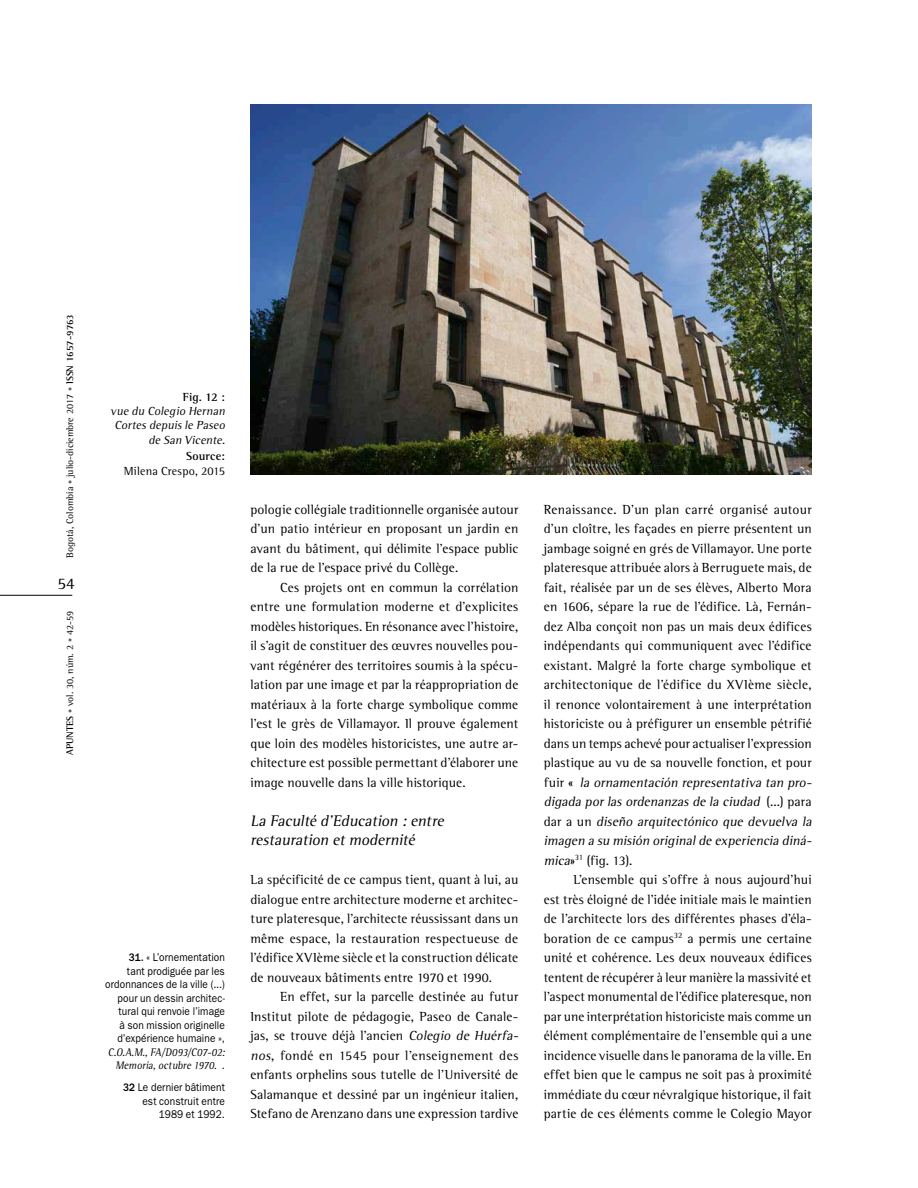
<style>
.page{position:relative;width:918px;height:1188px;background:#fff}
.page>*{position:absolute;margin:0;border:0;box-sizing:border-box;transform-origin:0 0}
.t1{font:16.5px "Agfa Rotis Semi Serif";color:#000}
.Subtítulo_2{font:italic 15.75px/19.5px "Agfa Rotis Semi Serif";color:#000}
.Body_Text{font:13.5px/19.5px "Agfa Rotis Semi Serif";letter-spacing:.01em;color:#000;text-align:justify}
.Body_Inicio{font:13.5px/19.5px "Agfa Rotis Semi Serif";letter-spacing:.01em;color:#000;text-align:justify}
.Pie_de_Foto_Texto{font:italic 12px/14.4px "Agfa Rotis Semi Serif";color:#000;text-align:right}
.Pie_de_Foto_Texto_Fu{font:12px "Agfa Rotis Semi Serif";letter-spacing:.015em;color:#000}
.Pie_de_Foto_Subtítul{font:700 12px "Agfa Rotis Semi Serif";letter-spacing:.01em;color:#000}
.Pie_de_Página{font:11.25px/13.5px "ITC Franklin Gothic Std";letter-spacing:.01em;color:#000;text-align:right;scale:.9 1}
.t2{font:9.75px "Agfa Rotis Semi Serif";color:#000}
.s1{font-size:8.25px;color:#636466}
.s2{font-weight:700}
.s3{font-weight:500}
.s4{font-family:"Agfa Rotis Semi Serif";font-style:italic}
.s5{font-style:italic}
</style>
<div class="page">
<hr style="left:0;top:595px;width:72px;height:1px;background:#000">
<img style="left:250px;top:104px;width:562px;height:371px">
<p class="t2" style="left:64px;top:558px;width:245px;rotate:-90deg">Bogotá, Colombia <span class="s1">•</span> julio-diciembre 2017 <span class="s1">•</span> <span class="s2">ISSN 1657-9763</span></p>
<p class="t1" style="left:57px;top:574px;width:19px">54</p>
<p class="t2" style="left:64px;top:755px;width:145px;rotate:-90deg"><span class="s2">APUNTES</span> <span class="s1">•</span> vol. 30, núm. 2 <span class="s1">•</span> 42-59</p>
<p class="Pie_de_Foto_Subtítul" style="left:183px;top:389px;width:44px">Fig. 12 :</p>
<p class="Pie_de_Foto_Texto" style="left:111px;top:404px;width:118px">vue du Colegio Hernan<br>Cortesdepuisle Paseo de San Vicente.</p>
<p class="Pie_de_Foto_Subtítul" style="left:186px;top:449px;width:40px">Source:</p>
<p class="Pie_de_Foto_Texto_Fu" style="left:124px;top:464px;width:102px">Milena Crespo, 2015</p>
<p class="Pie_de_Página" style="left:105px;top:951px;width:137px"><span class="s3">31.</span> « L’ornementation<br>tant prodiguée par les ordonnances de la ville (...) pour un dessin architec&shy;tural qui renvoie l’image<br>à son mission originelle d’expérience humaine »,<br><span class="s4">C.O.A.M.,FA/D093/C07-02:<br>Memoria,octubre 1970.</span> .</p>
<p class="Pie_de_Página" style="left:123px;top:1081px;width:114px"><span class="s3">32</span> Le dernier bâtiment est construit entre<br>1989 et 1992.</p>
<p class="Body_Text" style="left:250px;top:499px;width:269px">pologie collégiale traditionnelle organisée autour d’un patio intérieur en proposant un jardin en avant du bâtiment, qui délimite l’espace public de la rue de l’espace privé du Collège.</p>
<p class="Body_Text" style="left:250px;top:577px;width:269px;text-indent:30px">Ces projets ont en commun la corrélation entre une formulation moderne et d’explicites modèles historiques. En résonance avec l’histoire, il s’agit de constituer des œuvres nouvelles pou&shy;vant régénérer des territoires soumis à la spécu&shy;lation par une image et par la réappropriation de matériaux à la forte charge symbolique comme l’est le grès de Villamayor. Il prouve également que loin des modèles historicistes, une autre ar&shy;chitecture est possible permettant d’élaborer une image nouvelle dans la ville historique.</p>
<p class="Subtítulo_2" style="left:250px;top:811px;width:198px">La Faculté d’Education :entre restauration etmodernité</p>
<p class="Body_Inicio" style="left:250px;top:870px;width:269px">La spécificité de ce campus tient, quant à lui, au dialogue entre architecture moderne et architec&shy;ture plateresque, l’architecte réussissant dans un même espace, la restauration respectueuse de l’édifice XVIème siècle et la construction délicate de nouveaux bâtiments entre 1970 et 1990.</p>
<p class="Body_Text" style="left:250px;top:987px;width:272px;text-align:left;text-indent:30px">En effet, sur la parcelle destinée au futur Institut pilote de pédagogie, Paseo de Canale&shy;jas, se trouve déjà l’ancien <span class="s5">Colegio de Huérfa&shy;nos</span>, fondé en 1545 pour l’enseignement des enfants orphelins sous tutelle de l’Université de Salamanque et dessiné par un ingénieur italien, Stefano de Arenzano dans une expression tardive</p>
<p class="Body_Text" style="left:544px;top:499px;width:272px;text-align:left">Renaissance. D’un plan carré organisé autour d’un cloître, les façades en pierre présentent un jambage soigné en grés de Villamayor. Une porte plateresque attribuée alors à Berruguete mais, de fait, réalisée par un de ses élèves, Alberto Mora en 1606, sépare la rue de l’édifice. Là, Fernán&shy;dez Alba conçoit non pas un mais deux édifices indépendants qui communiquent avec l’édifice existant. Malgré la forte charge symbolique et architectonique de l’édifice du XVIème siècle, il renonce volontairement à une interprétation historiciste ou à préfigurer un ensemble pétrifié dans un temps achevé pour actualiser l’expression plastique au vu de sa nouvelle fonction, et pour fu i r « <span class="s5">la ornamentación representativa tan pro&shy;digada por las ordenanzas de la ciudad</span> ( . . . ) p a r a d a r a u n <span class="s5">diseño arquitectónico que devuelva la imagen a su misión originalde experiencia diná&shy;mica</span>»<sup>31</sup> (fig. 13).</p>
<p class="Body_Text" style="left:544px;top:870px;width:269px;text-indent:30px">L’ensemble qui s’offre à nous aujourd’hui est très éloigné de l’idée initiale mais le maintien de l’architecte lors des différentes phases d’éla&shy;boration de ce campus<sup>32</sup> a permis une certaine unité et cohérence. Les deux nouveaux édifices tentent de récupérer à leur manière la massivité et l’aspect monumental de l’édifice plateresque, non par une interprétation historiciste mais comme un élément complémentaire de l’ensemble qui a une incidence visuelle dans le panorama de la ville. En effet bien que le campus ne soit pas à proximité immédiate du cœur névralgique historique, il fait partie de ces éléments comme le Colegio Mayor</p>
</div>
